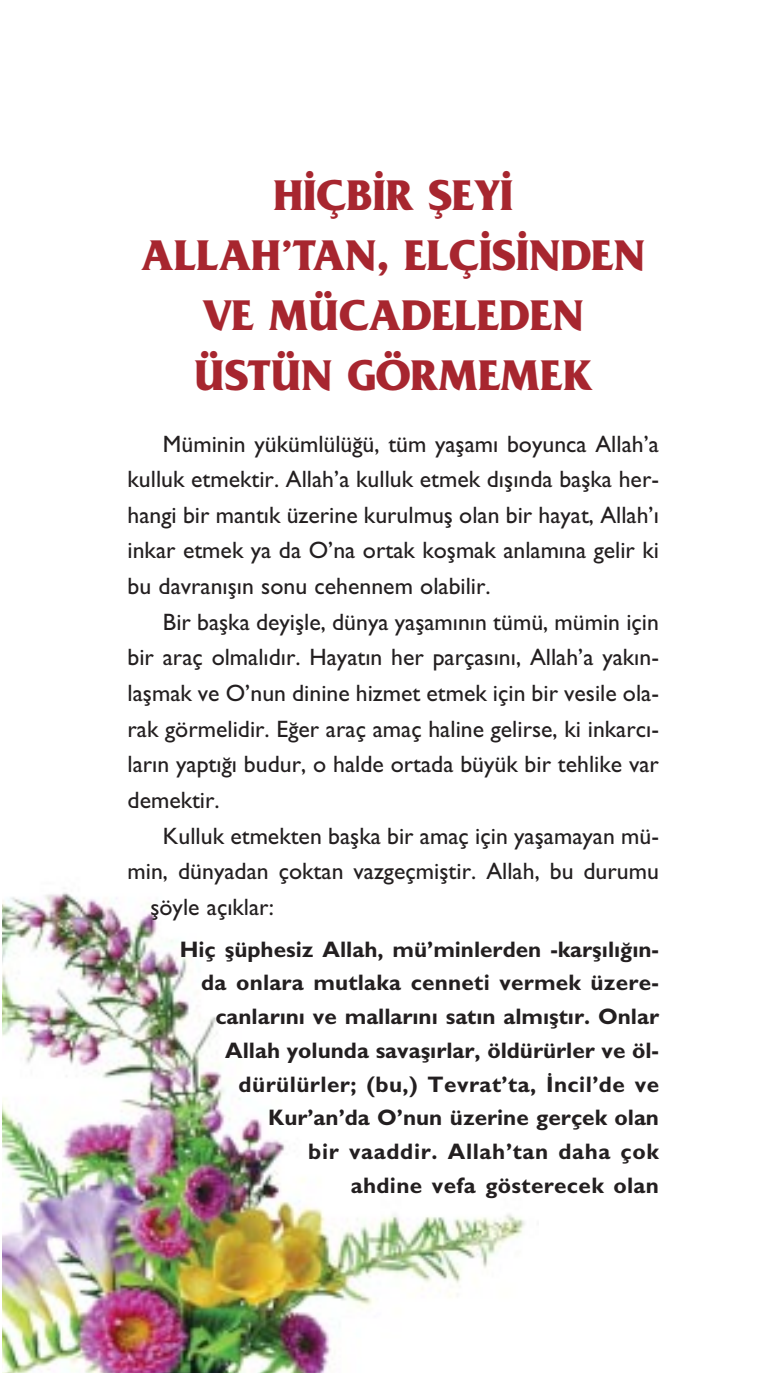
<style>
.page{position:relative;width:765px;height:1373px;background:#fff}
.page>*{position:absolute;margin:0;border:0;box-sizing:border-box;transform-origin:0 0}
.t1{font:45px/60px "Friz Quadrata Turk B";color:#a7262f;text-align:center}
.t2{font:23.75px/35.5px "M Gill Sans";color:#231f20;text-align:justify}
.t3{font:700 22.5px/33.8px "M Gill Sans";color:#231f20;text-align:right}
</style>
<div class="page">
<img style="left:2px;top:892px;width:523px;height:480px">
<h1 class="t1" style="left:141px;top:169px;width:505px">H‹ÇB‹R fiEY‹<br>ALLAH’TAN, ELÇ‹S‹NDEN<br>VE MÜCADELEDEN<br>ÜSTÜN GÖRMEMEK</h1>
<p class="t2" style="left:128px;top:428px;width:533px;text-indent:35px">Müminin yükümlülüğü, tüm yaşamı boyunca Allah’a kulluk etmektir. Allah’a kulluk etmek dışında başka her&shy;hangi bir mantık üzerine kurulmuş olan bir hayat, Allah’ı inkar etmek ya da O’na ortak koşmak anlamına gelir ki bu davranışın sonu cehennem olabilir.</p>
<p class="t2" style="left:128px;top:606px;width:533px;text-indent:35px">Bir başka deyişle, dünya yaşamının tümü, mümin için bir araç olmalıdır. Hayatın her parçasını, Allah’a yakın&shy;laşmak ve O’nun dinine hizmet etmek için bir vesile ola&shy;rak görmelidir. Eğer araç amaç haline gelirse, ki inkarcı&shy;ların yaptığı budur, o halde ortada büyük bir tehlike var demektir.</p>
<p class="t2" style="left:163px;top:820px;width:498px">Kulluk etmekten başka bir amaç için yaşamayan mü-</p>
<p class="t2" style="left:128px;top:855px;width:533px">min, dünyadan çoktan vazgeçmiştir. Allah, bu durumu</p>
<p class="t2" style="left:150px;top:891px;width:125px">şöyle açıklar:</p>
<p class="t3" style="left:180px;top:934px;width:481px">Hiç şüphesiz Allah, mü’minlerden -karşılığın&shy;da onlara mutlaka cenneti vermek üzere&shy;canlarını ve mallarını satın almıştır. Onlar Allah yolunda savaşırlar, öldürürler ve öl&shy;dürülürler; (bu,) Tevrat’ta, İncil’de ve Kur’an’da O’nun üzerine gerçek olan<br>bir vaaddir. Allah’tan daha çok<br>ahdine vefa gösterecek olan</p>
</div>
